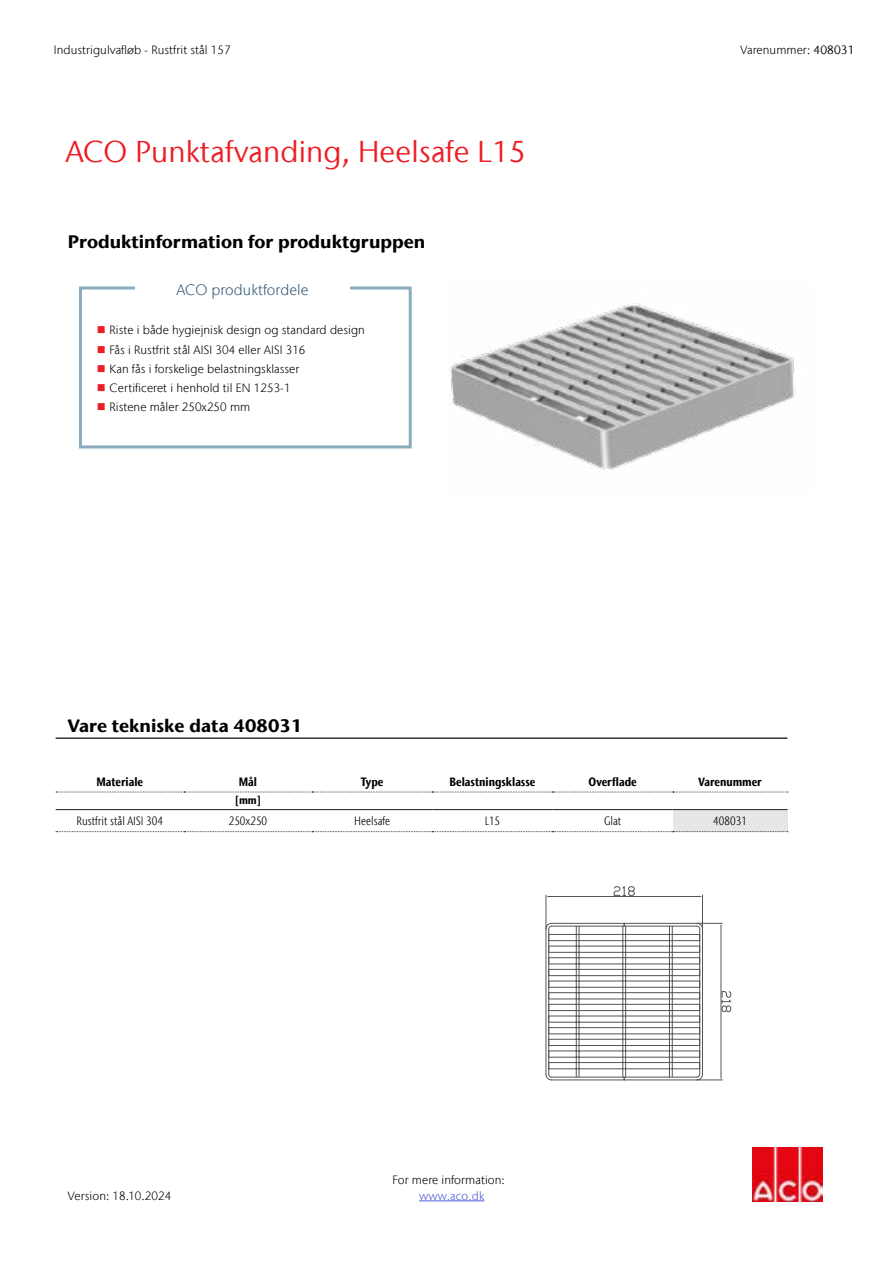
<style>
.page{position:relative;width:893px;height:1263px;background:#fff}
.page>*{position:absolute;margin:0;border:0;box-sizing:border-box;transform-origin:0 0}
.t1{font:30px "Stone Sans IIITC Com";letter-spacing:.005em;color:#ed1d24}
.t2{font:700 18px "Stone Sans IIITC Com";color:#000}
.t3{font:300 15px "Stone Sans IIITC Com";letter-spacing:.005em;color:#345975}
.t4{font:300 12px "Stone Sans IIITC Com";letter-spacing:.005em;color:#000}
.t5{font:700 condensed 12px "Stone Sans IIITC Com";color:#000}
.t6{font:300 condensed 12px "Stone Sans IIITC Com";color:#000}
.t7{font:300 12px "Stone Sans IIITC Com";letter-spacing:.005em;color:#4f5cd6}
.t8{font:700 condensed 11.25px "Stone Sans IIITC Com";color:#000}
.s1{color:#ed1d24}
.s2{font-weight:400}
</style>
<div class="page">
<div style="left:79px;top:286px;width:333px;height:162px;border:3px solid #8aacbd"></div>
<div style="left:135px;top:271px;width:215px;height:36px;background:#fff"></div>
<img style="left:449px;top:303px;width:347px;height:167px">
<div style="left:673px;top:809px;width:114px;height:23px;background:#e6e6e6"></div>
<svg style="left:56px;top:792px;width:732px;height:1px"></svg>
<svg style="left:56px;top:831px;width:732px;height:1px"></svg>
<hr style="left:56px;top:809px;width:128px;height:1px;background:#333">
<hr style="left:184px;top:809px;width:128px;height:1px;background:#333">
<hr style="left:312px;top:809px;width:120px;height:1px;background:#333">
<hr style="left:432px;top:809px;width:121px;height:1px;background:#333">
<hr style="left:553px;top:809px;width:120px;height:1px;background:#333">
<hr style="left:673px;top:809px;width:114px;height:1px;background:#333">
<hr style="left:56px;top:737px;width:731px;height:2px;background:#333">
<img style="left:752px;top:1148px;width:70px;height:53px">
<hr style="left:419px;top:1200px;width:65px;height:1px;background:#4f5cd6">
<svg style="left:546px;top:923px;width:185px;height:158px"></svg>
<hr style="left:702px;top:895px;width:1px;height:34px;background:#545454">
<hr style="left:546px;top:895px;width:1px;height:34px;background:#545454">
<hr style="left:548px;top:896px;width:152px;height:1px;background:#545454">
<svg style="left:614px;top:886px;width:21px;height:10px"></svg>
<p class="t4" style="left:54px;top:43px;width:178px">Industrigulvafløb - Rustfrit stål 157</p>
<h1 class="t1" style="left:65px;top:133px;width:462px">ACO Punktafvanding, Heelsafe L15</h1>
<h2 class="t2" style="left:68px;top:230px;width:359px">Produktinformation for produktgruppen</h2>
<p class="t3" style="left:177px;top:281px;width:134px">ACO produktfordele</p>
<p class="t4" style="left:97px;top:323px;width:270px"><span class="s1">■</span> Riste i både hygiejnisk design og standard design</p>
<p class="t4" style="left:97px;top:342px;width:210px"><span class="s1">■</span> Fås i Rustfrit stål AISI 304 eller AISI 316</p>
<p class="t4" style="left:97px;top:361px;width:204px"><span class="s1">■</span> Kan fås i forskelige belastningsklasser</p>
<p class="t4" style="left:97px;top:380px;width:195px"><span class="s1">■</span> Certificeret i henhold til EN 1253-1</p>
<p class="t4" style="left:97px;top:399px;width:155px"><span class="s1">■</span> Ristene måler 250x250 mm</p>
<h2 class="t2" style="left:68px;top:714px;width:236px">Vare tekniske data 408031</h2>
<p class="t4" style="left:740px;top:43px;width:115px">Varenummer: <span class="s2">408031</span></p>
<p class="t5" style="left:96px;top:774px;width:48px">Materiale</p>
<p class="t5" style="left:239px;top:774px;width:20px">Mål</p>
<p class="t5" style="left:361px;top:774px;width:24px">Type</p>
<p class="t5" style="left:449px;top:774px;width:88px">Belastningsklasse</p>
<p class="t5" style="left:589px;top:774px;width:50px">Overflade</p>
<p class="t5" style="left:699px;top:774px;width:65px">Varenummer</p>
<p class="t8" style="left:235px;top:793px;width:28px">[mm]</p>
<p class="t6" style="left:77px;top:814px;width:88px">Rustfrit stål AISI 304</p>
<p class="t6" style="left:229px;top:814px;width:40px">250x250</p>
<p class="t6" style="left:354px;top:814px;width:37px">Heelsafe</p>
<p class="t6" style="left:485px;top:814px;width:17px">L15</p>
<p class="t6" style="left:604px;top:814px;width:19px">Glat</p>
<p class="t6" style="left:713px;top:814px;width:35px">408031</p>
<p class="t4" style="left:68px;top:1188px;width:105px">Version: 18.10.2024</p>
<p class="t4" style="left:392px;top:1172px;width:114px">For mere information:</p>
<p class="t7" style="left:419px;top:1188px;width:67px">www.aco.dk</p>
</div>
